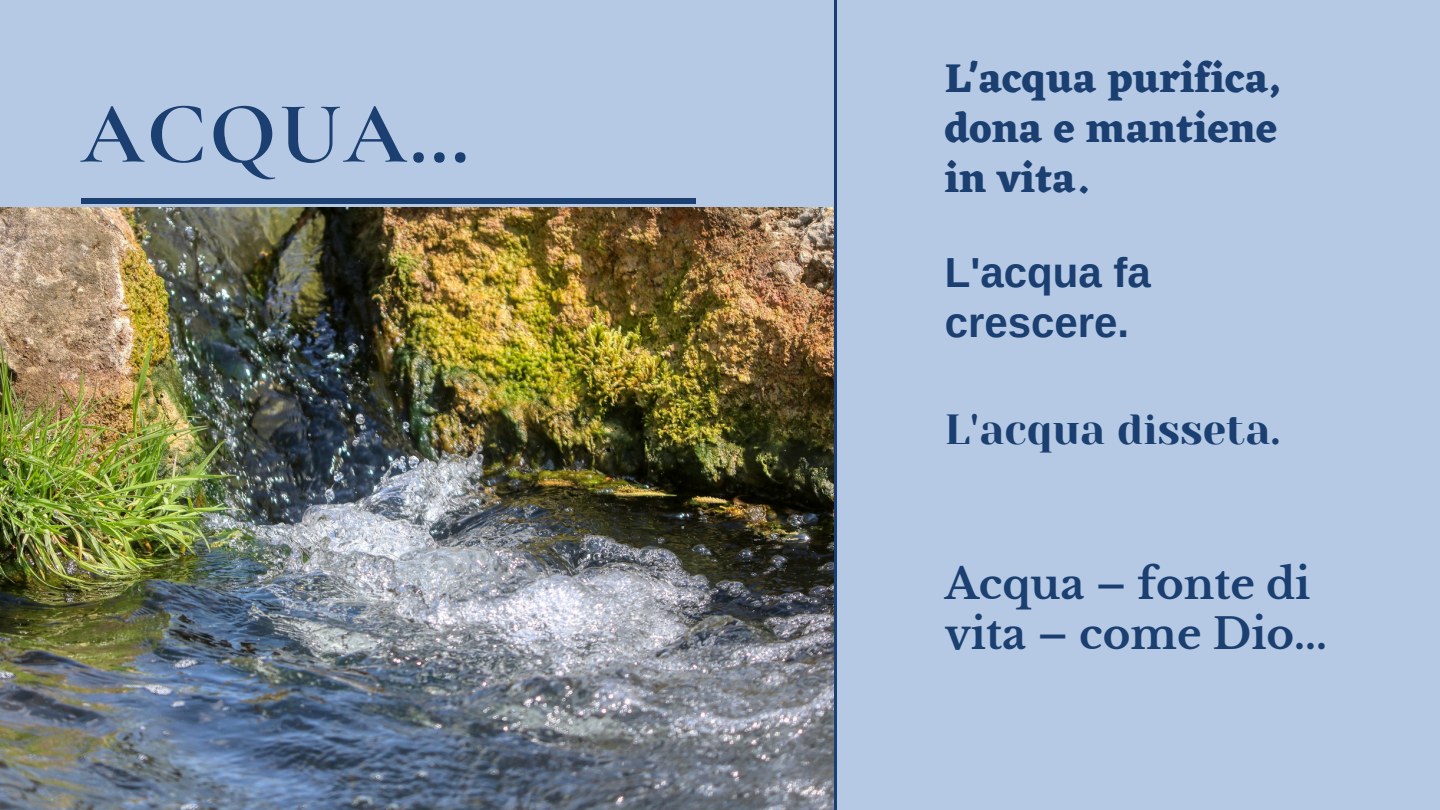
<style>
.page{position:relative;width:1440px;height:810px;background:#b5c9e4}
.page>*{position:absolute;margin:0;border:0;box-sizing:border-box;transform-origin:0 0}
.t1{font:700 88px "Cormorant Garamond";letter-spacing:.03em;color:#1a3f70}
.t2{font:700 42px/50.3px "Eczar";color:#1a3f70;text-align:justify}
.t3{font:700 42px/50.3px "Libre Baskerville";color:#1a3f70}
.t4{font:700 42px/50.3px "Arimo";color:#1a3f70}
.t5{font:42px "Yeseva One";color:#1a3f70}
</style>
<div class="page">
<div style="left:81px;top:198px;width:615px;height:6px;background:#1a3f70"></div>
<hr style="left:834px;top:0;width:2px;height:810px;background:#1a3f70">
<img style="left:0;top:207px;width:834px;height:603px">
<p class="t1" style="left:81px;top:80px;width:390px">ACQUA...</p>
<p class="t2" style="left:945px;top:52px;width:338px">L'acqua purifica, dona e mantiene in vita.</p>
<p class="t4" style="left:945px;top:247px;width:207px">L'acqua fa crescere.</p>
<p class="t5" style="left:945px;top:405px;width:337px">L'acqua disseta.</p>
<p class="t3" style="left:945px;top:559px;width:384px">Acqua – fonte di vita – come Dio...</p>
</div>
